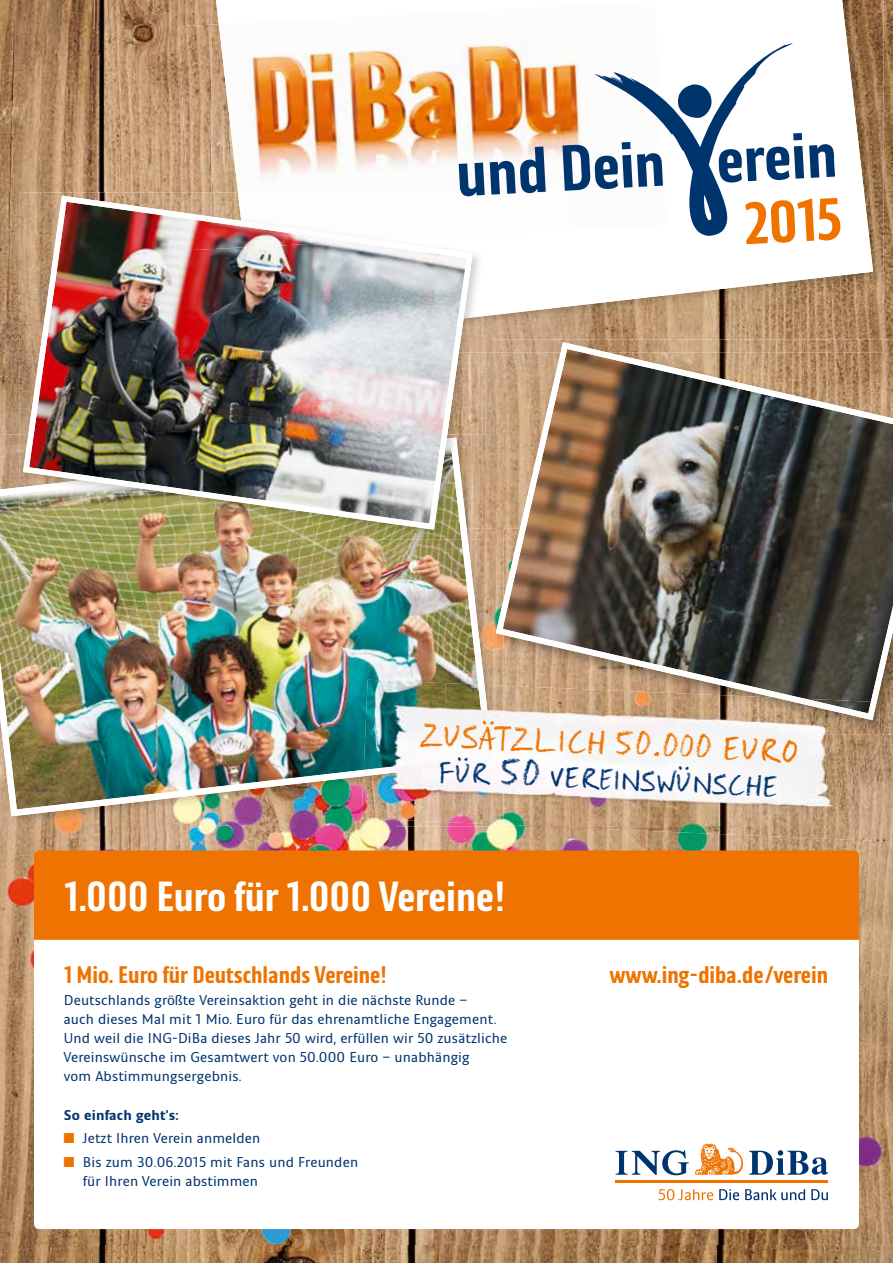
<style>
.page{position:relative;width:893px;height:1263px;background:#fff}
.page>*{position:absolute;margin:0;border:0;box-sizing:border-box;transform-origin:0 0}
.t1{font:700 condensed 59.25px "Di Ba II";color:#ee7300}
.t2{font:700 condensed 42px "Di Ba II";color:#fff}
.t3{font:34.95px "Frank Reaction";color:#ee7300}
.t4{font:31.5px "Frank Reaction";color:#ee7300}
.t5{font:27.9px "Frank Reaction";color:#003470}
.t6{font:700 condensed 24px "Di Ba II";color:#ee7300}
.t7{font:14.25px/19.2px "Di Ba II";letter-spacing:.01em;color:#003470}
.t8{font:700 14.25px "Di Ba II";letter-spacing:.01em;color:#003470}
.s1{font-style:italic}
.s2{color:#ee7300}
</style>
<div class="page">
<img style="left:0;top:0;width:893px;height:1263px">
<img style="left:855px;top:735px;width:38px;height:509px">
<img style="left:0;top:826px;width:599px;height:163px">
<img style="left:599px;top:841px;width:205px;height:9px">
<img style="left:804px;top:841px;width:51px;height:403px">
<img style="left:0;top:989px;width:804px;height:255px">
<img style="left:873px;top:0;width:10px;height:339px">
<img style="left:483px;top:342px;width:10px;height:10px">
<img style="left:211px;top:0;width:5px;height:24px">
<svg style="left:216px;top:0;width:657px;height:342px"></svg>
<img style="left:880px;top:720px;width:13px;height:15px">
<img style="left:493px;top:339px;width:390px;height:13px">
<img style="left:496px;top:342px;width:397px;height:378px">
<img style="left:0;top:434px;width:503px;height:94px">
<img style="left:493px;top:528px;width:10px;height:157px">
<img style="left:0;top:816px;width:38px;height:10px">
<img style="left:349px;top:816px;width:51px;height:10px">
<img style="left:38px;top:816px;width:311px;height:10px">
<img style="left:400px;top:825px;width:103px;height:1px">
<img style="left:496px;top:600px;width:7px;height:35px">
<img style="left:0;top:437px;width:493px;height:379px">
<img style="left:20px;top:192px;width:463px;height:336px">
<img style="left:473px;top:318px;width:10px;height:34px">
<img style="left:473px;top:240px;width:10px;height:78px">
<img style="left:468px;top:528px;width:15px;height:12px">
<img style="left:20px;top:437px;width:448px;height:103px">
<img style="left:23px;top:196px;width:450px;height:334px">
<img style="left:503px;top:686px;width:377px;height:155px">
<img style="left:774px;top:697px;width:103px;height:23px">
<img style="left:362px;top:685px;width:141px;height:140px">
<img style="left:493px;top:685px;width:10px;height:50px">
<img style="left:364px;top:680px;width:82px;height:4px">
<img style="left:363px;top:684px;width:130px;height:92px">
<div style="left:34px;top:850px;width:825px;height:90px;background:#ee7300"></div>
<svg style="left:34px;top:940px;width:825px;height:289px"></svg>
<svg style="left:616px;top:1150px;width:73px;height:25px"></svg>
<svg style="left:749px;top:1150px;width:79px;height:25px"></svg>
<svg style="left:695px;top:1143px;width:48px;height:32px"></svg>
<hr style="left:616px;top:1180px;width:212px;height:3px;background:#ee7300">
<svg style="left:719px;top:1189px;width:109px;height:11px"></svg>
<svg style="left:659px;top:1189px;width:54px;height:11px"></svg>
<img style="left:179px;top:24px;width:40px;height:168px">
<img style="left:219px;top:6px;width:339px;height:186px">
<img style="left:558px;top:1px;width:108px;height:185px">
<img style="left:438px;top:186px;width:124px;height:49px">
<img style="left:187px;top:192px;width:24px;height:25px">
<img style="left:211px;top:192px;width:27px;height:21px">
<img style="left:238px;top:192px;width:245px;height:48px">
<img style="left:189px;top:242px;width:162px;height:8px">
<img style="left:188px;top:213px;width:192px;height:29px">
<svg style="left:459px;top:146px;width:87px;height:51px"></svg>
<svg style="left:562px;top:43px;width:273px;height:193px"></svg>
<svg style="left:439px;top:757px;width:52px;height:28px"></svg>
<svg style="left:498px;top:757px;width:42px;height:29px"></svg>
<h1 class="t1" style="left:742px;top:188px;width:99px;rotate:-3deg">2015</h1>
<h3 class="t4" style="left:422px;top:715px;width:186px;rotate:2deg">ZUSÄTZLICH</h3>
<h3 class="t3" style="left:616px;top:719px;width:100px;rotate:3deg"><span class="s1">5</span>0.00 0</h3>
<h3 class="t4" style="left:723px;top:728px;width:78px;rotate:2deg">EURO</h3>
<h3 class="t5" style="left:549px;top:758px;width:232px;rotate:3deg">VERE INSWÜNSCHE</h3>
<h2 class="t2" style="left:64px;top:871px;width:444px">1.000 Euro für 1.000 Vereine!</h2>
<h3 class="t6" style="left:64px;top:960px;width:325px">1 Mio. Euro für Deutschlands Vereine!</h3>
<h3 class="t6" style="left:610px;top:960px;width:220px">www.ing-diba.de/verein</h3>
<p class="t7" style="left:64px;top:990px;width:445px">Deutschlands größte Vereinsaktion geht in die nächste Runde –<br>auch dieses Mal mit 1 Mio. Euro für das ehrenamtliche Engagement.<br>Und weil die ING-DiBa dieses Jahr 50 wird, erfüllen wir 50 zusätzliche Vereinswünsche im Gesamtwert von 50.000 Euro – unabhängig<br>vom Abstimmungsergebnis.</p>
<p class="t8" style="left:64px;top:1106px;width:116px">So einfach geht’s:</p>
<p class="t7" style="left:64px;top:1128px;width:198px"><span class="s2">■</span> Jetzt Ihren Verein anmelden</p>
<p class="t7" style="left:83px;top:1152px;width:277px;text-indent:-19px"><span class="s2">■</span> Bis zum 30.06.2015 mit Fans und Freunden für Ihren Verein abstimmen</p>
</div>
